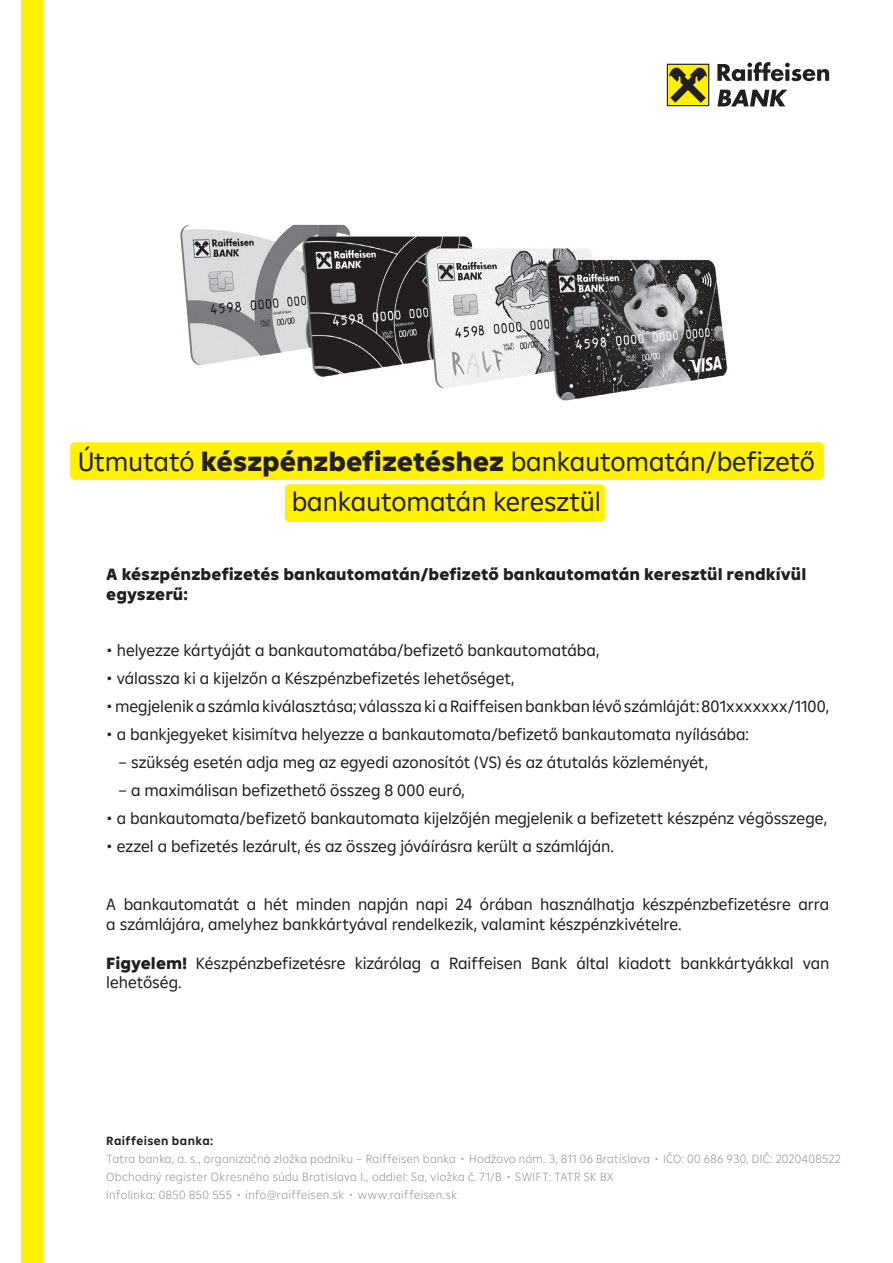
<style>
.page{position:relative;width:893px;height:1263px;background:#fff}
.page>*{position:absolute;margin:0;border:0;box-sizing:border-box;transform-origin:0 0}
.t1{font:27px/40.5px "Amalia";color:#231f20;text-align:center}
.t2{font:16.5px/19.5px "Amalia";color:#231f20}
.t3{font:900 16.5px/19.5px "Amalia";letter-spacing:.005em;color:#231f20}
.t4{font:300 12px/18px "Amalia";letter-spacing:.02em;color:#939598}
.s1{font-weight:900}
.s2{font-weight:700;color:#231f20}
.s3{font-weight:700}
</style>
<div class="page">
<div style="left:21px;top:0;width:22px;height:1263px;background:#fff101"></div>
<svg style="left:667px;top:64px;width:42px;height:42px"></svg>
<div style="left:668px;top:65px;width:40px;height:40px;background:#fff101"></div>
<svg style="left:669px;top:67px;width:38px;height:36px"></svg>
<svg style="left:717px;top:62px;width:112px;height:19px"></svg>
<svg style="left:717px;top:90px;width:70px;height:16px"></svg>
<div style="left:70px;top:442px;width:754px;height:38px;background:#fff101;border-radius:4px"></div>
<div style="left:285px;top:484px;width:320px;height:38px;background:#fff101;border-radius:4px"></div>
<img style="left:180px;top:224px;width:548px;height:177px">
<h1 class="t1" style="left:78px;top:440px;width:738px">Útmutató <span class="s1">készpénzbefizetéshez</span> bankautomatán/befizető bankautomatán keresztül</h1>
<p class="t3" style="left:106px;top:564px;width:701px">A készpénzbefizetés bankautomatán/befizető bankautomatán keresztül rendkívül egyszerű:</p>
<p class="t2" style="left:106px;top:640px;width:495px">• helyezze kártyáját a bankautomatába/befizető bankautomatába,</p>
<p class="t2" style="left:106px;top:668px;width:410px">• válassza ki a kijelzőn a Készpénzbefizetés lehetőséget,</p>
<p class="t2" style="left:106px;top:696px;width:724px">• megjelenik a számla kiválasztása; válassza ki a Raiffeisen bankban lévő számláját: 801xxxxxxx/1100,</p>
<p class="t2" style="left:106px;top:724px;width:644px">• a bankjegyeket kisimítva helyezze a bankautomata/befizető bankautomata nyílásába:</p>
<p class="t2" style="left:118px;top:752px;width:591px">– szükség esetén adja meg az egyedi azonosítót (VS) és az átutalás közleményét,</p>
<p class="t2" style="left:118px;top:780px;width:348px">– a maximálisan befizethető összeg 8 000 euró,</p>
<p class="t2" style="left:106px;top:808px;width:722px">• a bankautomata/befizető bankautomata kijelzőjén megjelenik a befizetett készpénz végösszege,</p>
<p class="t2" style="left:106px;top:836px;width:509px">• ezzel a befizetés lezárult, és az összeg jóváírásra került a számláján.</p>
<p class="t2" style="left:106px;top:894px;width:724px">A bankautomatát a hét minden napján napi 24 órában használhatja készpénzbefizetésre arra a számlájára, amelyhez bankkártyával rendelkezik, valamint készpénzkivételre.</p>
<p class="t2" style="left:106px;top:953px;width:724px"><span class="s1">Figyelem!</span> Készpénzbefizetésre kizárólag a Raiffeisen Bank által kiadott bankkártyákkal van lehetőség.</p>
<p class="t4" style="left:106px;top:1132px;width:736px"><span class="s2">Raiffeisen banka:<br></span>Tatra banka, a. s., organizačná zložka podniku – Raiffeisen banka <span class="s3">∙</span> Hodžovo nám. 3, 811 06 Bratislava <span class="s3">∙</span> IČO: 00 686 930, DIČ: 2020408522<br>Obchodný register Okresného súdu Bratislava I., oddiel: Sa, vložka č. 71/B <span class="s3">∙</span> SWIFT: TATR SK BX<br>Infolinka: 0850 850 555 <span class="s3">∙</span> info@raiffeisen.sk <span class="s3">∙</span> www.raiffeisen.sk</p>
</div>
